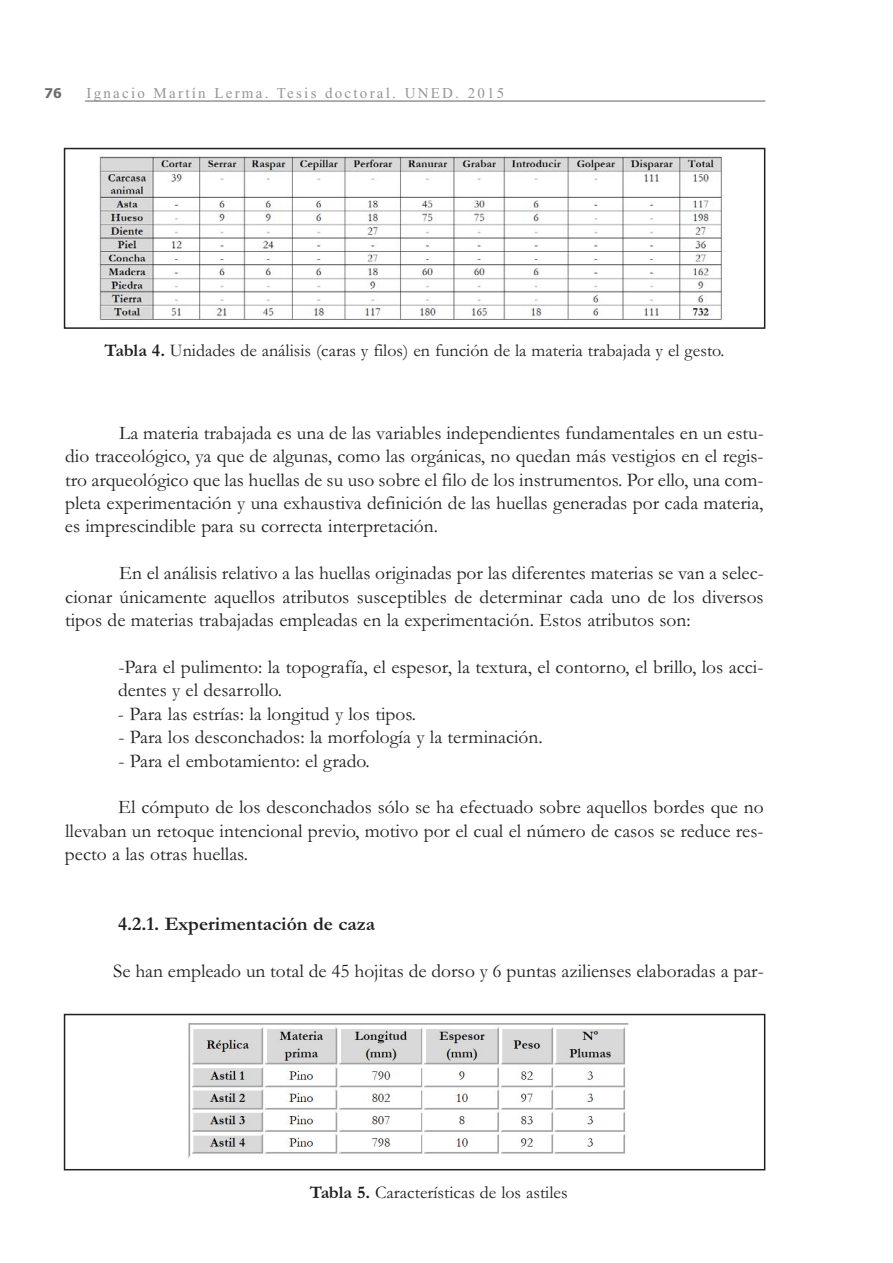
<style>
.page{position:relative;width:893px;height:1263px;background:#fff}
.page>*{position:absolute;margin:0;border:0;box-sizing:border-box;transform-origin:0 0}
.t1{font:19.5px/23.4px "Garamond";color:#231f20;text-align:justify}
.t2{font:700 19.5px "Garamond";color:#231f20}
.t3{font:18px "Garamond";color:#231f20}
.t4{font:15px "Times New Roman";letter-spacing:.15em;color:#939598}
.t5{font:700 13.5px "Tahoma";color:#6c6d70}
.s1{font-weight:700}
</style>
<div class="page">
<hr style="left:85px;top:100px;width:680px;height:2px;background:#939598">
<img style="left:99px;top:154px;width:623px;height:166px">
<div style="left:64px;top:148px;width:701px;height:181px;border:2px solid #231f20"></div>
<img style="left:188px;top:1023px;width:441px;height:135px">
<div style="left:64px;top:1014px;width:701px;height:156px;border:2px solid #231f20"></div>
<p class="t5" style="left:45px;top:86px;width:19px">76</p>
<p class="t4" style="left:87px;top:84px;width:419px">Ignacio Martín Lerma. Tesis doctoral. UNED. 2015</p>
<p class="t3" style="left:105px;top:339px;width:621px"><span class="s1">Tabla 4.</span> Unidades de análisis (caras y filos) en función de la materia trabajada y el gesto.</p>
<p class="t1" style="left:65px;top:420px;width:700px;text-indent:54px">La materia trabajada es una de las variables independientes fundamentales en un estu&shy;dio traceológico, ya que de algunas, como las orgánicas, no quedan más vestigios en el regis&shy;tro arqueológico que las huellas de su uso sobre el filo de los instrumentos. Por ello, una com&shy;pleta experimentación y una exhaustiva definición de las huellas generadas por cada materia, es imprescindible para su correcta interpretación.</p>
<p class="t1" style="left:65px;top:561px;width:700px;text-indent:54px">En el análisis relativo a las huellas originadas por las diferentes materias se van a selec&shy;cionar únicamente aquellos atributos susceptibles de determinar cada uno de los diversos tipos de materias trabajadas empleadas en la experimentación. Estos atributos son:</p>
<p class="t1" style="left:118px;top:654px;width:647px">-Para el pulimento: la topografía, el espesor, la textura, el contorno, el brillo, los acci&shy;dentes y el desarrollo.</p>
<p class="t1" style="left:118px;top:701px;width:300px">- Para las estrías: la longitud y los tipos.</p>
<p class="t1" style="left:118px;top:725px;width:426px">- Para los desconchados: la morfología y la terminación.</p>
<p class="t1" style="left:118px;top:748px;width:253px">- Para el embotamiento: el grado.</p>
<p class="t1" style="left:65px;top:795px;width:700px;text-indent:53px">El cómputo de los desconchados sólo se ha efectuado sobre aquellos bordes que no llevaban un retoque intencional previo, motivo por el cual el número de casos se reduce res&shy;pecto a las otras huellas.</p>
<p class="t2" style="left:118px;top:912px;width:259px">4.2.1. Experimentación de caza</p>
<p class="t1" style="left:113px;top:959px;width:652px">Se han empleado un total de 45 hojitas de dorso y 6 puntas azilienses elaboradas a par-</p>
<p class="t3" style="left:310px;top:1181px;width:259px"><span class="s1">Tabla 5.</span> Características de los astiles</p>
</div>
